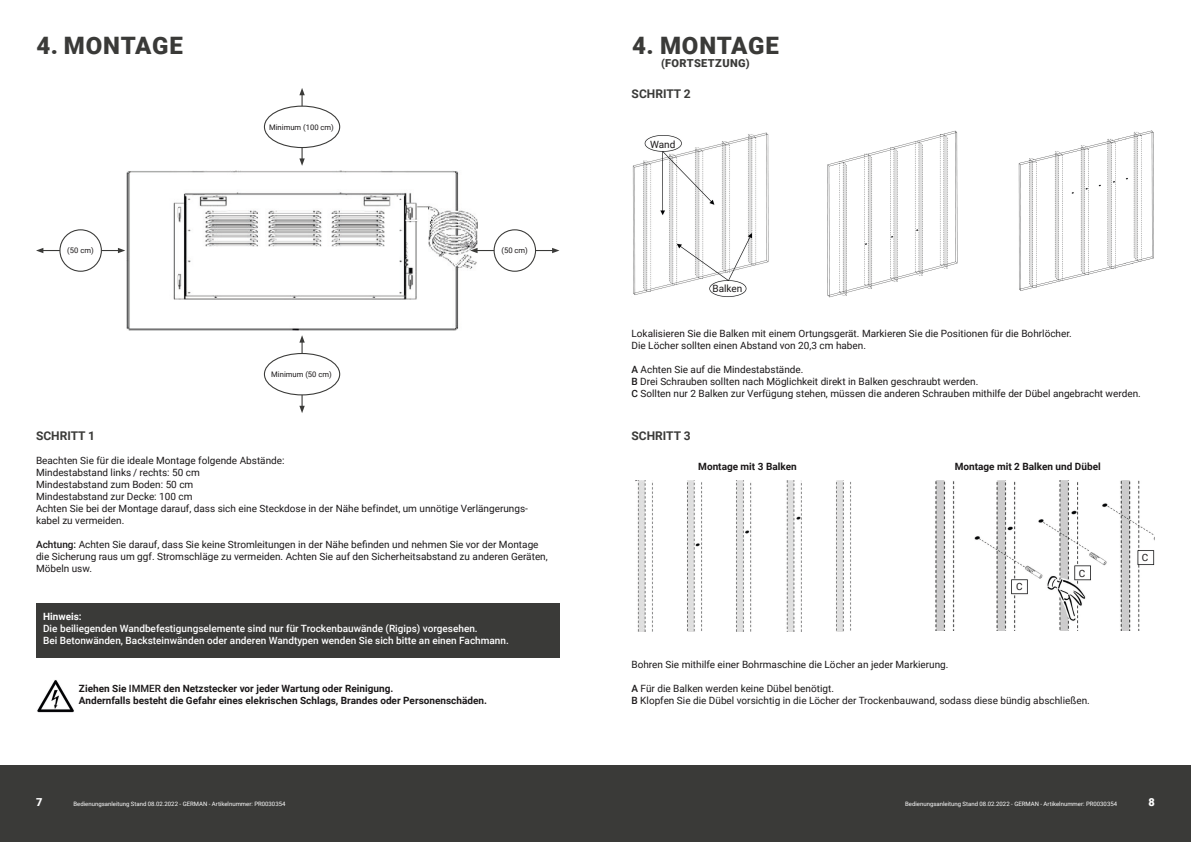
<style>
.page{position:relative;width:1191px;height:842px;background:#fff}
.page>*{position:absolute;margin:0;border:0;box-sizing:border-box;transform-origin:0 0}
.t1{font:900 24px "Roboto";letter-spacing:.03em;color:#3a3a38}
.t2{font:700 12px "Roboto";color:#3a3a38}
.t3{font:900 11px "Roboto";letter-spacing:.035em;color:#3a3a38}
.t4{font:900 11px "Roboto";color:#fff}
.t5{font:10px/12px "Roboto";color:#1b1819}
.t6{font:700 10px/12px "Roboto";color:#1b1819}
.t7{font:500 10px/12px "Roboto";color:#fff}
.t8{font:700 10px "Roboto";color:#fff}
.t9{font:7.6px "Roboto";color:#1b1819}
.t10{font:6px "Roboto";color:#fff}
.s1{font-weight:500}
</style>
<div class="page">
<div style="left:0;top:765px;width:1191px;height:77px;background:#3a3a38"></div>
<div style="left:36px;top:603px;width:523px;height:54px;background:#3a3a38"></div>
<hr style="left:301px;top:93px;width:2px;height:67px;background:#3a3a38">
<svg style="left:299px;top:88px;width:6px;height:7px"></svg>
<svg style="left:299px;top:158px;width:6px;height:8px"></svg>
<div style="left:264px;top:106px;width:76px;height:42px;background:#fff;border-radius:50%"></div>
<div style="left:264px;top:106px;width:76px;height:42px;border:1px solid #3a3a38;border-radius:50%"></div>
<hr style="left:301px;top:341px;width:2px;height:67px;background:#3a3a38">
<svg style="left:299px;top:335px;width:6px;height:8px"></svg>
<svg style="left:299px;top:406px;width:6px;height:7px"></svg>
<div style="left:264px;top:353px;width:76px;height:42px;background:#fff;border-radius:50%"></div>
<div style="left:264px;top:353px;width:76px;height:42px;border:1px solid #3a3a38;border-radius:50%"></div>
<img style="left:37px;top:680px;width:37px;height:33px">
<img style="left:827px;top:130px;width:131px;height:167px">
<img style="left:1018px;top:130px;width:136px;height:161px">
<img style="left:632px;top:132px;width:137px;height:165px">
<img style="left:635px;top:481px;width:216px;height:150px">
<img style="left:935px;top:481px;width:220px;height:150px">
<img style="left:126px;top:171px;width:352px;height:159px">
<hr style="left:42px;top:250px;width:78px;height:1px;background:#3a3a38">
<svg style="left:36px;top:248px;width:7px;height:5px"></svg>
<svg style="left:118px;top:248px;width:7px;height:5px"></svg>
<div style="left:60px;top:230px;width:41px;height:41px;background:#fff;border-radius:50%"></div>
<div style="left:59px;top:229px;width:43px;height:43px;border:1px solid #3a3a38;border-radius:50%"></div>
<hr style="left:476px;top:250px;width:78px;height:1px;background:#3a3a38">
<svg style="left:470px;top:248px;width:7px;height:5px"></svg>
<svg style="left:552px;top:248px;width:7px;height:5px"></svg>
<div style="left:494px;top:230px;width:41px;height:41px;background:#fff;border-radius:50%"></div>
<div style="left:493px;top:229px;width:43px;height:43px;border:1px solid #3a3a38;border-radius:50%"></div>
<h1 class="t1" style="left:36px;top:29px;width:148px">4. MONTAGE</h1>
<p class="t9" style="left:269px;top:122px;width:66px">Minimum (100 cm)</p>
<p class="t9" style="left:67px;top:245px;width:28px">(50 cm)</p>
<p class="t9" style="left:501px;top:245px;width:28px">(50 cm)</p>
<p class="t9" style="left:271px;top:369px;width:62px">Minimum (50 cm)</p>
<p class="t2" style="left:36px;top:427px;width:61px">SCHRITT 1</p>
<p class="t5" style="left:36px;top:454px;width:493px">Beachten Sie für die ideale Montage folgende Abstände:<br>Mindestabstand links / rechts: 50 cm<br>Mindestabstand zum Boden: 50 cm<br>Mindestabstand zur Decke: 100 cm<br>Achten Sie bei der Montage darauf, dass sich eine Steckdose in der Nähe befindet, um unnötige Verlängerungs&shy;kabel zu vermeiden.</p>
<p class="t5" style="left:36px;top:538px;width:513px"><span class="s1">Achtung:</span> Achten Sie darauf, dass Sie keine Stromleitungen in der Nähe befinden und nehmen Sie vor der Montage die Sicherung raus um ggf. Stromschläge zu vermeiden. Achten Sie auf den Sicherheitsabstand zu anderen Geräten,<br>Möbeln usw.</p>
<p class="t8" style="left:43px;top:609px;width:40px">Hinweis:</p>
<p class="t7" style="left:43px;top:622px;width:467px">Die beiliegenden Wandbefestigungselemente sind nur für Trockenbauwände (Rigips) vorgesehen.<br>Bei Betonwänden, Backsteinwänden oder anderen Wandtypen wenden Sie sich bitte an einen Fachmann.</p>
<p class="t6" style="left:79px;top:682px;width:409px">Ziehen Sie <span class="s1">IMMER</span> den Netzstecker vor jeder Wartung oder Reinigung.<br>Andernfalls besteht die Gefahr eines elekrischen Schlags, Brandes oder Personenschäden.</p>
<h1 class="t1" style="left:632px;top:29px;width:148px">4. MONTAGE</h1>
<p class="t3" style="left:661px;top:56px;width:90px">(FORTSETZUNG)</p>
<p class="t2" style="left:631px;top:85px;width:61px">SCHRITT 2</p>
<p class="t5" style="left:650px;top:138px;width:27px">Wand</p>
<p class="t5" style="left:712px;top:282px;width:31px">Balken</p>
<p class="t5" style="left:631px;top:327px;width:442px">Lokalisieren Sie die Balken mit einem Ortungsgerät. Markieren Sie die Positionen für die Bohrlöcher.<br>Die Löcher sollten einen Abstand von 20,3 cm haben.</p>
<p class="t5" style="left:631px;top:363px;width:511px"><span class="s1">A</span> Achten Sie auf die Mindestabstände.<br><span class="s1">B</span> Drei Schrauben sollten nach Möglichkeit direkt in Balken geschraubt werden.<br><span class="s1">C</span> Sollten nur 2 Balken zur Verfügung stehen, müssen die anderen Schrauben mithilfe der Dübel angebracht werden.</p>
<p class="t2" style="left:631px;top:427px;width:61px">SCHRITT 3</p>
<p class="t6" style="left:698px;top:460px;width:100px">Montage mit 3 Balken</p>
<p class="t6" style="left:954px;top:460px;width:148px">Montage mit 2 Balken und Dübel</p>
<p class="t5" style="left:1016px;top:580px;width:8px">C</p>
<p class="t5" style="left:1079px;top:567px;width:8px">C</p>
<p class="t5" style="left:631px;top:658px;width:318px">Bohren Sie mithilfe einer Bohrmaschine die Löcher an jeder Markierung.</p>
<p class="t5" style="left:631px;top:682px;width:460px"><span class="s1">A</span> Für die Balken werden keine Dübel benötigt.<br><span class="s1">B</span> Klopfen Sie die Dübel vorsichtig in die Löcher der Trockenbauwand, sodass diese bündig abschließen.</p>
<p class="t5" style="left:1141px;top:551px;width:8px">C</p>
<p class="t4" style="left:36px;top:794px;width:8px">7</p>
<p class="t10" style="left:73px;top:800px;width:213px">Bedienungsanleitung Stand 08.02.2022 - GERMAN - Artikelnummer: PR0030354</p>
<p class="t10" style="left:905px;top:800px;width:213px">Bedienungsanleitung Stand 08.02.2022 - GERMAN - Artikelnummer: PR0030354</p>
<p class="t4" style="left:1148px;top:794px;width:8px">8</p>
</div>
